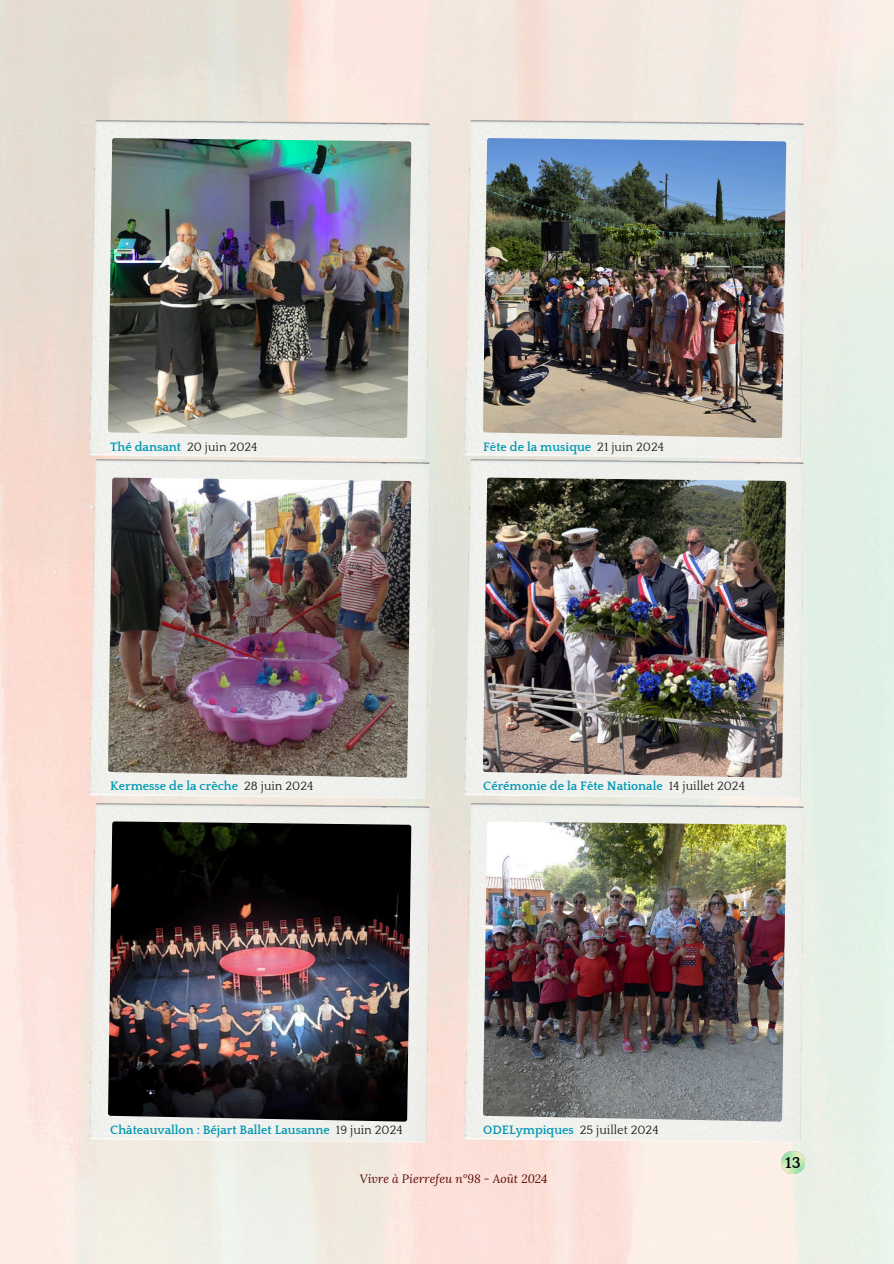
<style>
.page{position:relative;width:894px;height:1264px;background:#fff}
.page>*{position:absolute;margin:0;border:0;box-sizing:border-box;transform-origin:0 0}
.t1{font:700 16.35px "Quattrocento";color:#000}
.t2{font:700 12.45px "Quattrocento";color:#0097b2}
.t3{font:12.45px "Quattrocento";color:#1e1517}
.t4{font:italic 12px "Lora";color:#5b0905}
.s1{font-weight:400;color:#1e1517}
.s2{font-weight:700;color:#0097b2}
</style>
<div class="page">
<img style="left:464px;top:120px;width:339px;height:679px">
<img style="left:483px;top:138px;width:303px;height:300px">
<img style="left:89px;top:120px;width:340px;height:679px">
<img style="left:108px;top:138px;width:303px;height:300px">
<img style="left:483px;top:477px;width:303px;height:300px">
<img style="left:108px;top:477px;width:303px;height:300px">
<img style="left:464px;top:803px;width:339px;height:340px">
<img style="left:483px;top:821px;width:303px;height:300px">
<img style="left:89px;top:803px;width:340px;height:340px">
<img style="left:108px;top:821px;width:303px;height:300px">
<img style="left:781px;top:1151px;width:22px;height:22px">
<p class="t2" style="left:110px;top:440px;width:149px">Thé dansant <span class="s1">20 juin 2024</span></p>
<p class="t2" style="left:483px;top:440px;width:182px">Fête de la musique <span class="s1">21 juin 2024</span></p>
<p class="t2" style="left:110px;top:779px;width:205px">Kermesse de la crèche <span class="s1">28 juin 2024</span></p>
<h1 class="t2" style="left:483px;top:779px;width:263px">Cérémonie de la Fête Nationale <span class="s1">14 juillet 2024</span></h1>
<h1 class="t2" style="left:110px;top:1123px;width:294px">Châteauvallon : Béjart Ballet Lausanne <span class="s1">19 juin 2024</span></h1>
<p class="t3" style="left:483px;top:1123px;width:177px"><span class="s2">ODELympiques</span> 25 juillet 2024</p>
<p class="t4" style="left:359px;top:1170px;width:189px">Vivre à Pierrefeu n°98 - Août 2024</p>
<h1 class="t1" style="left:785px;top:1153px;width:17px">13</h1>
</div>
